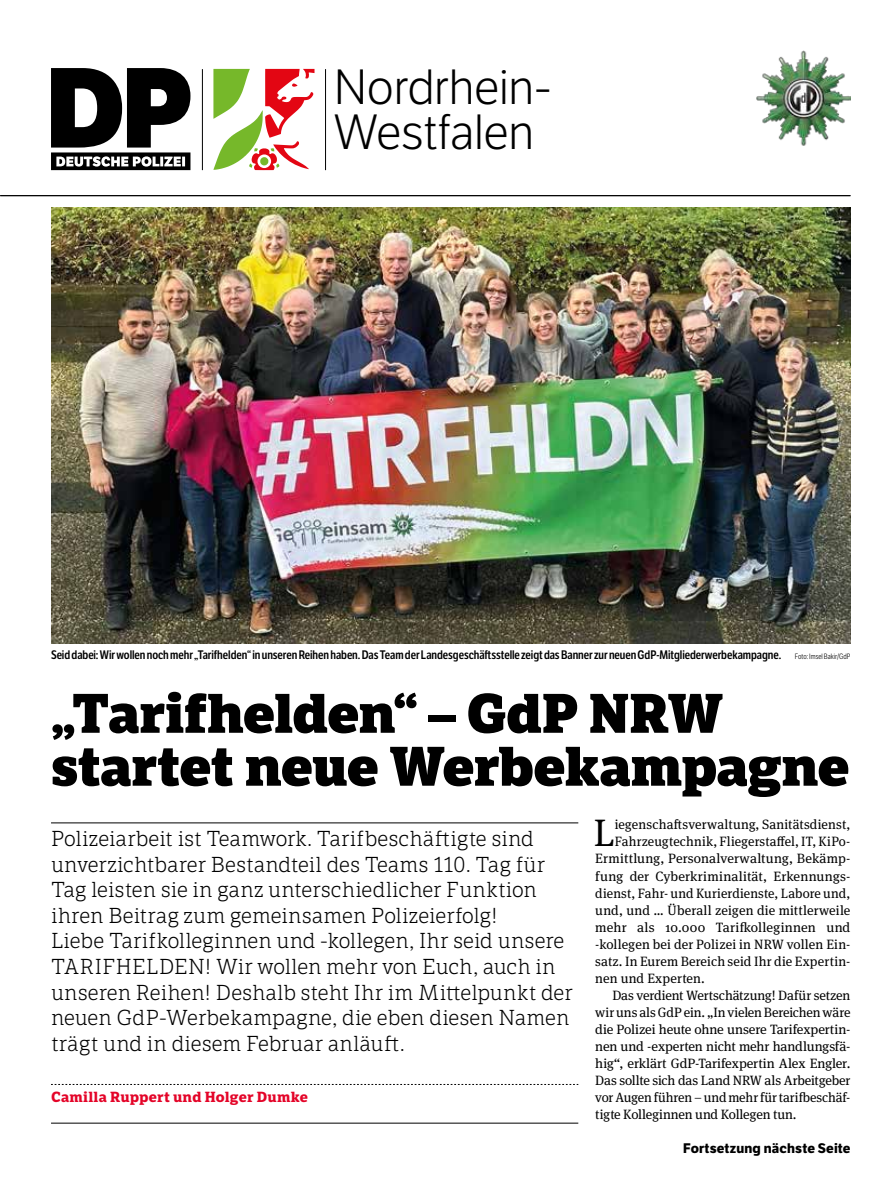
<style>
.page{position:relative;width:893px;height:1191px;background:#fff}
.page>*{position:absolute;margin:0;border:0;box-sizing:border-box;transform-origin:0 0}
.t1{font:800 54px/52.9px "LFT Etica Sheriff";letter-spacing:-.01em;color:#000}
.t2{font:48px/45px "LFT Etica Lt";letter-spacing:-.01em;color:#000}
.t3{font:38.25px "Meta Serif Pro";color:#000}
.t4{font:300 21px/25.5px "LFT Etica Sheriff";letter-spacing:-.005em;color:#000}
.t5{font:700 14.25px "LFT Etica Sheriff";letter-spacing:.015em;color:#e40428}
.t6{font:13.5px "Meta Serif Pro";color:#000}
.t7{font:13.5px "Meta Serif Pro";letter-spacing:.02em;color:#000}
.t8{font:700 13.5px "LFT Etica";letter-spacing:.015em;color:#000}
.t9{font:600 12px "LFT Etica Condensed";letter-spacing:-.005em;color:#000}
.s1{font-weight:300;font-size:7.5px}
</style>
<div class="page">
<hr style="left:0;top:195px;width:850px;height:1px;background:#000">
<svg style="left:51px;top:68px;width:139px;height:102px"></svg>
<img style="left:757px;top:50px;width:93px;height:96px">
<hr style="left:202px;top:69px;width:1px;height:101px;background:#000">
<hr style="left:325px;top:69px;width:1px;height:101px;background:#000">
<svg style="left:213px;top:69px;width:101px;height:101px"></svg>
<hr style="left:51px;top:822px;width:527px;height:1px;background:#000">
<svg style="left:51px;top:1084px;width:527px;height:1px"></svg>
<hr style="left:51px;top:1122px;width:527px;height:1px;background:#000">
<img style="left:51px;top:207px;width:799px;height:437px">
<h2 class="t2" style="left:334px;top:66px;width:219px">Nordrhein-<br>Westfalen</h2>
<p class="t9" style="left:51px;top:648px;width:801px">Seid dabei: Wir wollen noch mehr „Tarifhelden“ in unseren Reihen haben. Das Team der Landesgeschäftsstelle zeigt das Banner zur neuen GdP-Mitgliederwerbekampagne. <span class="s1">Foto: Imsel Bakir/GdP</span></p>
<h1 class="t1" style="left:51px;top:687px;width:800px">„Tarifhelden“ – GdP NRW startet neue Werbekampagne</h1>
<p class="t4" style="left:51px;top:826px;width:523px">Polizeiarbeit ist Teamwork. Tarifbeschäftigte sind unverzichtbarer Bestandteil des Teams 110. Tag für Tag leisten sie in ganz unterschiedlicher Funktion ihren Beitrag zum gemeinsamen Polizeierfolg!<br>Liebe Tarifkolleginnen und -kollegen, Ihr seid unsere TARIFHELDEN! Wir wollen mehr von Euch, auch in unseren Reihen! Deshalb steht Ihr im Mittelpunkt der neuen GdP-Werbekampagne, die eben diesen Namen trägt und in diesem Februar anläuft.</p>
<p class="t5" style="left:51px;top:1087px;width:258px">Camilla Ruppert und Holger Dumke</p>
<h3 class="t3" style="left:594px;top:805px;width:22px">L</h3>
<p class="t6" style="left:615px;top:815px;width:237px">iegenschaftsverwaltung, Sanitätsdienst,</p>
<p class="t6" style="left:615px;top:832px;width:237px">Fahrzeugtechnik, Fliegerstaffel, IT, KiPo-</p>
<p class="t6" style="left:595px;top:849px;width:257px">Ermittlung, Personalverwaltung, Bekämp-</p>
<p class="t6" style="left:595px;top:866px;width:257px">fung der Cyberkriminalität, Erkennungs-</p>
<p class="t6" style="left:595px;top:883px;width:257px">dienst, Fahr- und Kurierdienste, Labore und,</p>
<p class="t6" style="left:595px;top:900px;width:257px">und, und … Überall zeigen die mittlerweile</p>
<p class="t7" style="left:595px;top:917px;width:257px">mehr als 10.000 Tarifkolleginnen und</p>
<p class="t6" style="left:595px;top:934px;width:257px">-kollegen bei der Polizei in NRW vollen Ein-</p>
<p class="t6" style="left:595px;top:951px;width:257px">satz. In Eurem Bereich seid Ihr die Expertin-</p>
<p class="t6" style="left:595px;top:968px;width:111px">nen und Experten.</p>
<p class="t6" style="left:612px;top:985px;width:240px">Das verdient Wertschätzung! Dafür setzen</p>
<p class="t6" style="left:595px;top:1002px;width:257px">wir uns als GdP ein. „In vielen Bereichen wäre</p>
<p class="t6" style="left:595px;top:1019px;width:257px">die Polizei heute ohne unsere Tarifexpertin-</p>
<p class="t6" style="left:595px;top:1036px;width:257px">nen und -experten nicht mehr handlungsfä-</p>
<p class="t6" style="left:595px;top:1053px;width:257px">hig“, erklärt GdP-Tarifexpertin Alex Engler.</p>
<p class="t6" style="left:595px;top:1070px;width:257px">Das sollte sich das Land NRW als Arbeitgeber</p>
<p class="t6" style="left:595px;top:1087px;width:257px">vor Augen führen – und mehr für tarifbeschäf-</p>
<p class="t6" style="left:595px;top:1104px;width:203px">tigte Kolleginnen und Kollegen tun.</p>
<p class="t8" style="left:683px;top:1139px;width:169px">Fortsetzung nächste Seite</p>
</div>
